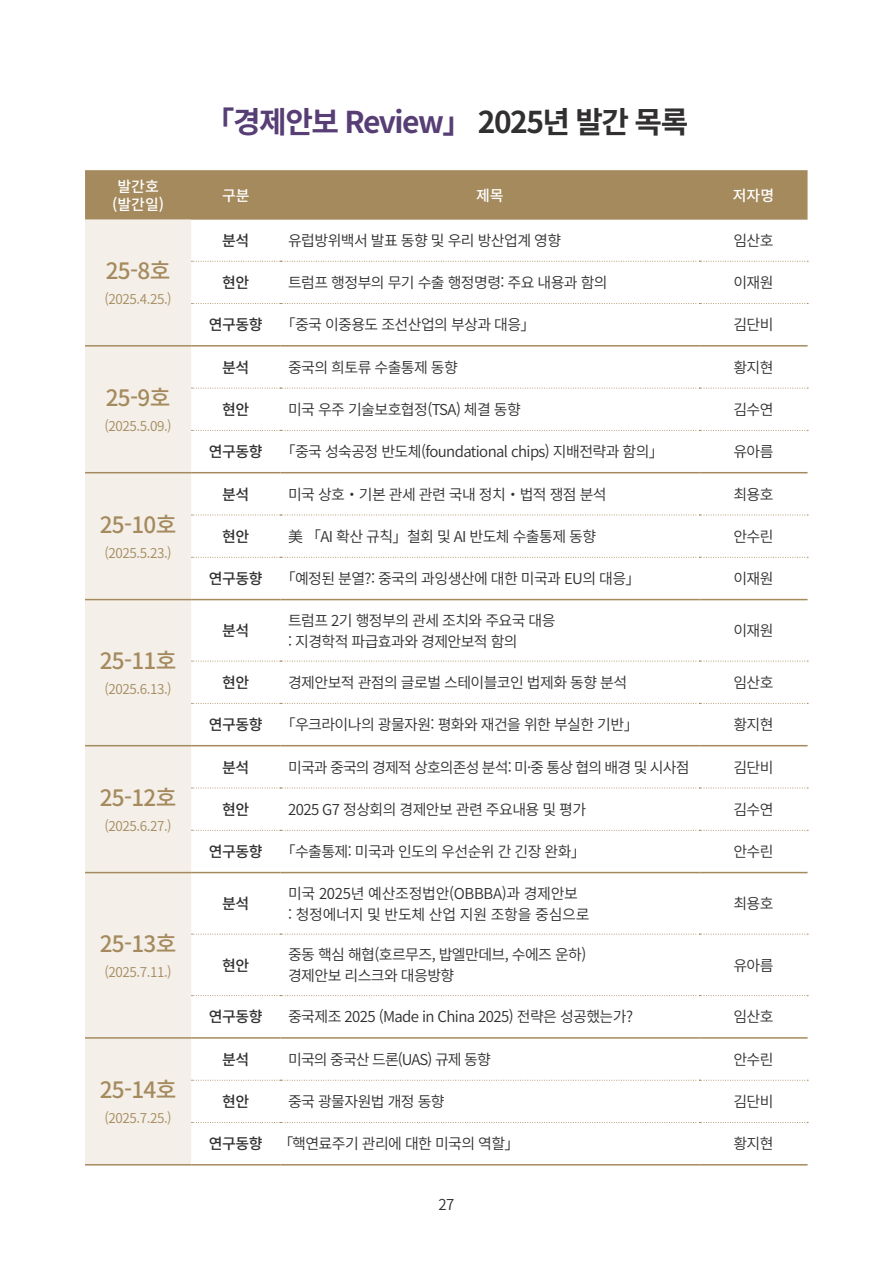
<style>
.page{position:relative;width:893px;height:1263px;background:#fff}
.page>*{position:absolute;margin:0;border:0;box-sizing:border-box;transform-origin:0 0}
.t1{font:700 30px "Noto Sans CJ Kkr";letter-spacing:-.05em;color:#573e75}
.t2{font:500 22.5px "Noto Sans CJ Kkr";letter-spacing:-.03em;color:#a58a5e}
.t3{font:600 15px "Noto Sans CJ Kkr";letter-spacing:-.04em;color:#312f30}
.t4{font:500 15px "Noto Sans CJ Kkr";letter-spacing:-.03em;color:#312f30}
.t5{font:600 15px "Noto Sans CJ Kkr";letter-spacing:-.06em;color:#312f30}
.t6{font:600 15px "Noto Sans CJ Kkr";letter-spacing:-.02em;color:#312f30}
.t7{font:500 15px "Noto Sans CJ Kkr";color:#fff}
.t8{font:600 13.5px "Noto Sans CJ Kkr";letter-spacing:-.03em;color:#a58a5e}
.s1{color:#312f30}
</style>
<div class="page">
<div style="left:85px;top:170px;width:722px;height:50px;background:#a58a5e"></div>
<div style="left:85px;top:220px;width:106px;height:944px;background:#f4f0e9"></div>
<hr style="left:85px;top:345px;width:106px;height:2px;background:#a58a5e">
<hr style="left:85px;top:472px;width:106px;height:1px;background:#a58a5e">
<hr style="left:85px;top:599px;width:106px;height:1px;background:#a58a5e">
<hr style="left:85px;top:745px;width:106px;height:1px;background:#a58a5e">
<hr style="left:85px;top:872px;width:106px;height:1px;background:#a58a5e">
<hr style="left:85px;top:1037px;width:106px;height:2px;background:#a58a5e">
<hr style="left:85px;top:1164px;width:106px;height:1px;background:#a58a5e">
<hr style="left:191px;top:345px;width:89px;height:2px;background:#a58a5e">
<hr style="left:280px;top:345px;width:419px;height:2px;background:#a58a5e">
<hr style="left:699px;top:345px;width:108px;height:2px;background:#a58a5e">
<hr style="left:191px;top:472px;width:89px;height:1px;background:#a58a5e">
<hr style="left:280px;top:472px;width:419px;height:1px;background:#a58a5e">
<hr style="left:699px;top:472px;width:108px;height:1px;background:#a58a5e">
<hr style="left:191px;top:599px;width:89px;height:1px;background:#a58a5e">
<hr style="left:280px;top:599px;width:419px;height:1px;background:#a58a5e">
<hr style="left:699px;top:599px;width:108px;height:1px;background:#a58a5e">
<hr style="left:191px;top:745px;width:89px;height:1px;background:#a58a5e">
<hr style="left:280px;top:745px;width:419px;height:1px;background:#a58a5e">
<hr style="left:699px;top:745px;width:108px;height:1px;background:#a58a5e">
<hr style="left:191px;top:872px;width:89px;height:1px;background:#a58a5e">
<hr style="left:280px;top:872px;width:419px;height:1px;background:#a58a5e">
<hr style="left:699px;top:872px;width:108px;height:1px;background:#a58a5e">
<hr style="left:191px;top:1037px;width:89px;height:2px;background:#a58a5e">
<hr style="left:280px;top:1037px;width:419px;height:2px;background:#a58a5e">
<hr style="left:699px;top:1037px;width:108px;height:2px;background:#a58a5e">
<hr style="left:191px;top:1164px;width:89px;height:1px;background:#a58a5e">
<hr style="left:280px;top:1164px;width:419px;height:1px;background:#a58a5e">
<hr style="left:699px;top:1164px;width:108px;height:1px;background:#a58a5e">
<svg style="left:192px;top:261px;width:616px;height:1px"></svg>
<svg style="left:192px;top:303px;width:616px;height:1px"></svg>
<svg style="left:192px;top:388px;width:616px;height:1px"></svg>
<svg style="left:192px;top:430px;width:616px;height:1px"></svg>
<svg style="left:192px;top:515px;width:616px;height:1px"></svg>
<svg style="left:192px;top:557px;width:616px;height:1px"></svg>
<svg style="left:192px;top:661px;width:616px;height:1px"></svg>
<svg style="left:192px;top:703px;width:616px;height:1px"></svg>
<svg style="left:192px;top:788px;width:616px;height:1px"></svg>
<svg style="left:192px;top:830px;width:616px;height:1px"></svg>
<svg style="left:192px;top:934px;width:616px;height:1px"></svg>
<svg style="left:192px;top:995px;width:616px;height:1px"></svg>
<svg style="left:192px;top:1080px;width:616px;height:1px"></svg>
<svg style="left:192px;top:1122px;width:616px;height:1px"></svg>
<p class="t7" style="left:117px;top:178px;width:43px">발간호</p>
<p class="t7" style="left:112px;top:196px;width:54px">(발간일)</p>
<p class="t2" style="left:106px;top:258px;width:66px">25-8호</p>
<p class="t8" style="left:104px;top:291px;width:69px">(2025.4.25.)</p>
<p class="t2" style="left:106px;top:385px;width:66px">25-9호</p>
<p class="t8" style="left:104px;top:418px;width:69px">(2025.5.09.)</p>
<p class="t2" style="left:100px;top:512px;width:78px">25-10호</p>
<p class="t8" style="left:104px;top:545px;width:69px">(2025.5.23.)</p>
<p class="t2" style="left:100px;top:648px;width:78px">25-11호</p>
<p class="t8" style="left:104px;top:682px;width:69px">(2025.6.13.)</p>
<p class="t2" style="left:100px;top:785px;width:78px">25-12호</p>
<p class="t8" style="left:104px;top:818px;width:69px">(2025.6.27.)</p>
<p class="t2" style="left:100px;top:931px;width:78px">25-13호</p>
<p class="t8" style="left:104px;top:964px;width:69px">(2025.7.11.)</p>
<p class="t2" style="left:100px;top:1077px;width:78px">25-14호</p>
<p class="t8" style="left:104px;top:1110px;width:69px">(2025.7.25.)</p>
<p class="t1" style="left:205px;top:105px;width:485px">「경제안보 Review」 <span class="s1">2025년 발간 목록</span></p>
<p class="t7" style="left:222px;top:187px;width:29px">구분</p>
<p class="t7" style="left:476px;top:187px;width:29px">제목</p>
<p class="t7" style="left:733px;top:187px;width:43px">저자명</p>
<p class="t4" style="left:222px;top:232px;width:29px">분석</p>
<p class="t3" style="left:288px;top:232px;width:274px">유럽방위백서 발표 동향 및 우리 방산업계 영향</p>
<p class="t3" style="left:733px;top:232px;width:42px">임산호</p>
<p class="t4" style="left:222px;top:274px;width:29px">현안</p>
<p class="t3" style="left:288px;top:274px;width:321px">트럼프 행정부의 무기 수출 행정명령: 주요 내용과 함의</p>
<p class="t3" style="left:733px;top:274px;width:42px">이재원</p>
<p class="t4" style="left:209px;top:316px;width:55px">연구동향</p>
<p class="t3" style="left:288px;top:316px;width:242px">｢중국 이중용도 조선산업의 부상과 대응｣</p>
<p class="t3" style="left:733px;top:316px;width:42px">김단비</p>
<p class="t4" style="left:222px;top:359px;width:29px">분석</p>
<p class="t3" style="left:288px;top:359px;width:171px">중국의 희토류 수출통제 동향</p>
<p class="t3" style="left:733px;top:359px;width:42px">황지현</p>
<p class="t4" style="left:222px;top:401px;width:29px">현안</p>
<p class="t3" style="left:288px;top:401px;width:234px">미국 우주 기술보호협정(TSA) 체결 동향</p>
<p class="t3" style="left:733px;top:401px;width:42px">김수연</p>
<p class="t4" style="left:209px;top:443px;width:55px">연구동향</p>
<p class="t3" style="left:288px;top:443px;width:370px">｢중국 성숙공정 반도체(foundational chips) 지배전략과 함의｣</p>
<p class="t3" style="left:733px;top:443px;width:42px">유아름</p>
<p class="t4" style="left:222px;top:486px;width:29px">분석</p>
<p class="t3" style="left:288px;top:486px;width:320px">미국 상호‧기본 관세 관련 국내 정치‧법적 쟁점 분석</p>
<p class="t3" style="left:733px;top:486px;width:42px">최용호</p>
<p class="t4" style="left:222px;top:528px;width:29px">현안</p>
<p class="t3" style="left:288px;top:528px;width:310px">美 「AI 확산 규칙」철회 및 AI 반도체 수출통제 동향</p>
<p class="t3" style="left:733px;top:528px;width:42px">안수린</p>
<p class="t4" style="left:209px;top:570px;width:55px">연구동향</p>
<p class="t3" style="left:288px;top:570px;width:346px">｢예정된 분열?: 중국의 과잉생산에 대한 미국과 EU의 대응｣</p>
<p class="t3" style="left:733px;top:570px;width:42px">이재원</p>
<p class="t4" style="left:222px;top:622px;width:29px">분석</p>
<p class="t3" style="left:288px;top:612px;width:269px">트럼프 2기 행정부의 관세 조치와 주요국 대응</p>
<p class="t3" style="left:288px;top:633px;width:231px">: 지경학적 파급효과와 경제안보적 함의</p>
<p class="t3" style="left:733px;top:622px;width:42px">이재원</p>
<p class="t4" style="left:222px;top:674px;width:29px">현안</p>
<p class="t3" style="left:288px;top:674px;width:340px">경제안보적 관점의 글로벌 스테이블코인 법제화 동향 분석</p>
<p class="t3" style="left:733px;top:674px;width:42px">임산호</p>
<p class="t4" style="left:209px;top:716px;width:55px">연구동향</p>
<p class="t3" style="left:288px;top:716px;width:345px">｢우크라이나의 광물자원: 평화와 재건을 위한 부실한 기반｣</p>
<p class="t3" style="left:733px;top:716px;width:42px">황지현</p>
<p class="t4" style="left:222px;top:758px;width:29px">분석</p>
<p class="t5" style="left:288px;top:758px;width:403px">미국과 중국의 경제적 상호의존성 분석: 미·중 통상 협의 배경 및 시사점</p>
<p class="t3" style="left:733px;top:758px;width:42px">김단비</p>
<p class="t4" style="left:222px;top:801px;width:29px">현안</p>
<p class="t3" style="left:288px;top:801px;width:300px">2025 G7 정상회의 경제안보 관련 주요내용 및 평가</p>
<p class="t3" style="left:733px;top:801px;width:42px">김수연</p>
<p class="t4" style="left:209px;top:843px;width:55px">연구동향</p>
<p class="t3" style="left:288px;top:843px;width:292px">｢수출통제: 미국과 인도의 우선순위 간 긴장 완화｣</p>
<p class="t3" style="left:733px;top:843px;width:42px">안수린</p>
<p class="t4" style="left:222px;top:895px;width:29px">분석</p>
<p class="t4" style="left:222px;top:956px;width:29px">현안</p>
<p class="t6" style="left:288px;top:884px;width:291px">미국 2025년 예산조정법안(OBBBA)과 경제안보</p>
<p class="t6" style="left:288px;top:905px;width:303px">: 청정에너지 및 반도체 산업 지원 조항을 중심으로</p>
<p class="t3" style="left:288px;top:946px;width:300px">중동 핵심 해협(호르무즈, 밥엘만데브, 수에즈 운하)</p>
<p class="t3" style="left:288px;top:967px;width:168px">경제안보 리스크와 대응방향</p>
<p class="t3" style="left:733px;top:895px;width:42px">최용호</p>
<p class="t3" style="left:733px;top:956px;width:42px">유아름</p>
<p class="t4" style="left:209px;top:1008px;width:55px">연구동향</p>
<p class="t3" style="left:288px;top:1008px;width:346px">중국제조 2025 (Made in China 2025) 전략은 성공했는가?</p>
<p class="t3" style="left:733px;top:1008px;width:42px">임산호</p>
<p class="t4" style="left:222px;top:1051px;width:29px">분석</p>
<p class="t5" style="left:288px;top:1051px;width:204px">미국의 중국산 드론(UAS) 규제 동향</p>
<p class="t3" style="left:733px;top:1051px;width:42px">안수린</p>
<p class="t4" style="left:222px;top:1093px;width:29px">현안</p>
<p class="t3" style="left:288px;top:1093px;width:158px">중국 광물자원법 개정 동향</p>
<p class="t3" style="left:733px;top:1093px;width:42px">김단비</p>
<p class="t4" style="left:209px;top:1135px;width:55px">연구동향</p>
<p class="t3" style="left:278px;top:1135px;width:243px">「핵연료주기 관리에 대한 미국의 역할」</p>
<p class="t3" style="left:733px;top:1135px;width:42px">황지현</p>
<p class="t3" style="left:438px;top:1196px;width:18px">27</p>
</div>
